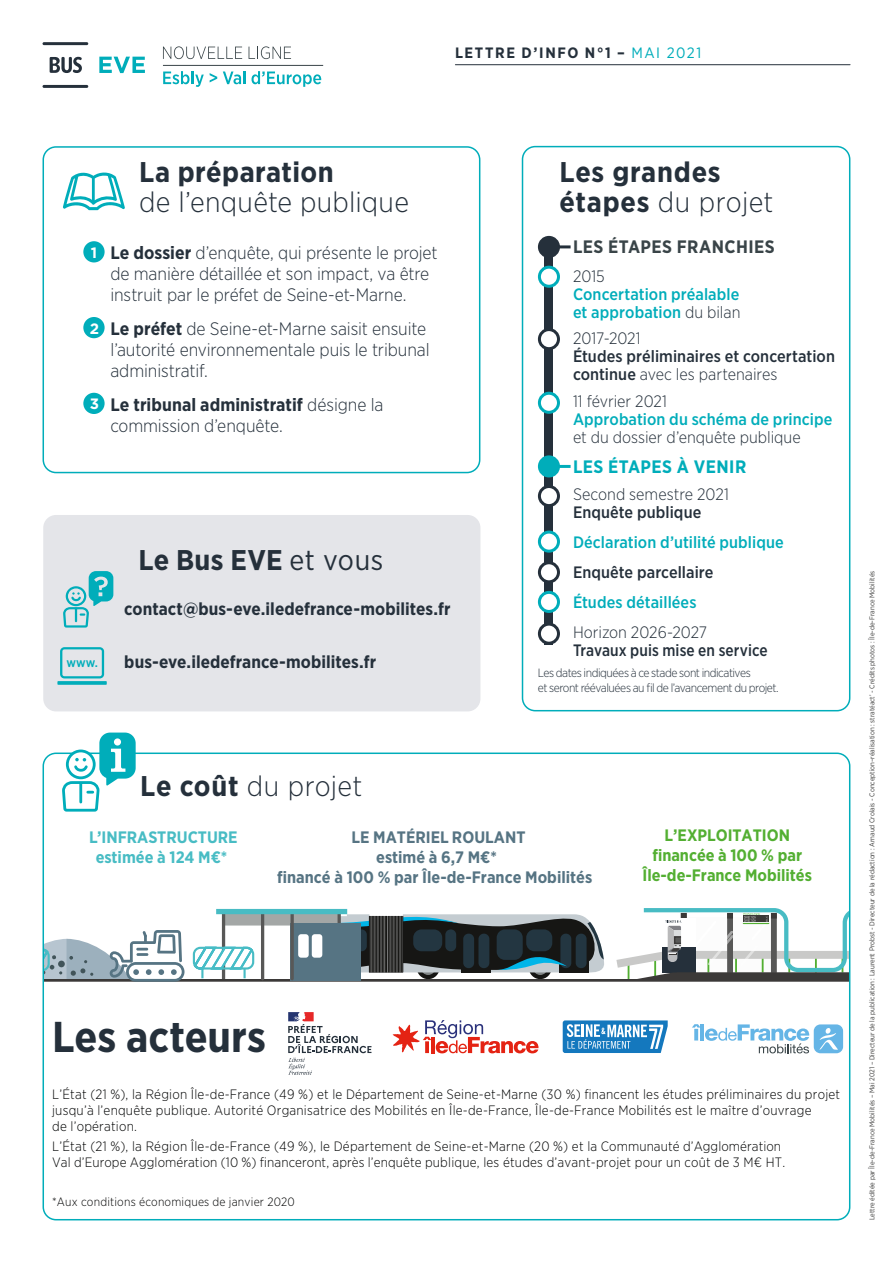
<style>
.page{position:relative;width:893px;height:1263px;background:#fff}
.page>*{position:absolute;margin:0;border:0;box-sizing:border-box;transform-origin:0 0}
.t1{font:700 43.05px "Gotham Narrow";color:#25303b}
.t2{font:700 28.5px/30px "Gotham Narrow";letter-spacing:.015em;color:#25303b}
.t3{font:300 28.5px "Gotham Narrow";letter-spacing:.01em;color:#25303b}
.t4{font:300 18px/21px "Gotham Narrow";letter-spacing:-.005em;color:#25303b}
.t5{font:700 18px "Gotham Narrow";letter-spacing:.025em;color:#394448}
.t6{font:700 18px "Gotham Narrow";letter-spacing:.025em;color:#00adba}
.t7{font:700 17.55px "Gotham Narrow";letter-spacing:.005em;color:#25303b}
.t8{font:500 16.5px/18px "Gotham Narrow";letter-spacing:.005em;color:#00adba}
.t9{font:500 16.5px/18px "Gotham Narrow";letter-spacing:.005em;color:#25303b}
.t10{font:300 16.5px "Gotham Narrow";color:#25303b}
.t11{font:700 16.5px/20px "Gotham Narrow";color:#567483;text-align:center}
.t12{font:700 16.5px/20px "Gotham Narrow";color:#53af32;text-align:center}
.t13{font:700 16.5px/20px "Gotham Narrow";color:#48bcc4;text-align:center}
.t14{font:500 16.5px "Gotham Narrow";letter-spacing:.005em;color:#25303b;scale:.95 1}
.t15{font:700 15px "Gotham Narrow";letter-spacing:.11em;color:#25303b}
.t16{font:300 13.5px/16.2px "Gotham Narrow";letter-spacing:.015em;color:#010202}
.t17{font:500 12.75px "Gotham Narrow";color:#00adba}
.t18{font:300 12px/15px "Gotham Narrow";letter-spacing:-.035em;color:#25303b}
.t19{font:300 12px "Gotham Narrow";letter-spacing:.015em;color:#010202}
.t20{font:7.05px "Gotham Narrow";color:#3c3c3b}
.s1{font-weight:400;color:#00adba}
.s2{font-family:"Gotham";font-weight:700;font-size:15px;color:#fff}
.s3{font-weight:700}
.s4{font-weight:400}
.s5{font-weight:300}
.s6{font-weight:300;color:#25303b}
</style>
<div class="page">
<div style="left:43px;top:146px;width:437px;height:327px;border:2px solid #00adba;border-radius:13px"></div>
<div style="left:522px;top:146px;width:328px;height:565px;border:2px solid #00adba;border-radius:13px"></div>
<hr style="left:455px;top:64px;width:395px;height:1px;background:#25303b">
<div style="left:43px;top:515px;width:437px;height:196px;background:#e4e5e9;border-radius:13px"></div>
<svg style="left:60px;top:647px;width:44px;height:31px"></svg>
<svg style="left:57px;top:681px;width:50px;height:4px"></svg>
<svg style="left:63px;top:571px;width:50px;height:56px"></svg>
<svg style="left:46px;top:908px;width:801px;height:74px"></svg>
<div style="left:291px;top:924px;width:70px;height:57px;background:#567483"></div>
<div style="left:298px;top:934px;width:11px;height:24px;background:#fff;border-radius:3px"></div>
<div style="left:312px;top:934px;width:10px;height:24px;background:#fff;border-radius:3px"></div>
<hr style="left:261px;top:913px;width:3px;height:66px;background:#585857">
<svg style="left:290px;top:914px;width:4px;height:65px"></svg>
<div style="left:216px;top:909px;width:131px;height:5px;background:#48bcc4"></div>
<svg style="left:692px;top:1024px;width:151px;height:29px"></svg>
<svg style="left:393px;top:1020px;width:146px;height:33px"></svg>
<svg style="left:563px;top:1020px;width:105px;height:33px"></svg>
<svg style="left:288px;top:1012px;width:83px;height:63px"></svg>
<svg style="left:61px;top:732px;width:75px;height:80px"></svg>
<svg style="left:50px;top:57px;width:32px;height:16px"></svg>
<hr style="left:43px;top:42px;width:45px;height:3px;background:#25303b">
<hr style="left:43px;top:85px;width:45px;height:3px;background:#25303b">
<hr style="left:163px;top:65px;width:160px;height:1px;background:#394448">
<svg style="left:163px;top:46px;width:79px;height:13px"></svg>
<svg style="left:249px;top:46px;width:42px;height:13px"></svg>
<svg style="left:163px;top:71px;width:41px;height:16px"></svg>
<svg style="left:210px;top:73px;width:7px;height:9px"></svg>
<svg style="left:223px;top:71px;width:22px;height:13px"></svg>
<svg style="left:252px;top:71px;width:69px;height:16px"></svg>
<svg style="left:99px;top:57px;width:46px;height:16px"></svg>
<div style="left:545px;top:249px;width:8px;height:395px;background:#25303b"></div>
<div style="left:539px;top:267px;width:19px;height:19px;background:#fff;border-radius:50%"></div>
<div style="left:538px;top:266px;width:22px;height:22px;border:3px solid #00adba;border-radius:50%"></div>
<div style="left:539px;top:330px;width:19px;height:19px;background:#fff;border-radius:50%"></div>
<div style="left:538px;top:328px;width:22px;height:22px;border:3px solid #25303b;border-radius:50%"></div>
<div style="left:539px;top:393px;width:19px;height:19px;background:#fff;border-radius:50%"></div>
<div style="left:538px;top:392px;width:22px;height:22px;border:3px solid #00adba;border-radius:50%"></div>
<div style="left:539px;top:532px;width:19px;height:19px;background:#fff;border-radius:50%"></div>
<div style="left:538px;top:531px;width:22px;height:22px;border:3px solid #00adba;border-radius:50%"></div>
<div style="left:539px;top:486px;width:19px;height:20px;background:#fff;border-radius:50%"></div>
<div style="left:538px;top:485px;width:22px;height:22px;border:3px solid #25303b;border-radius:50%"></div>
<div style="left:539px;top:563px;width:19px;height:19px;background:#fff;border-radius:50%"></div>
<div style="left:538px;top:561px;width:22px;height:22px;border:3px solid #25303b;border-radius:50%"></div>
<div style="left:539px;top:624px;width:19px;height:19px;background:#fff;border-radius:50%"></div>
<div style="left:538px;top:623px;width:22px;height:22px;border:3px solid #25303b;border-radius:50%"></div>
<div style="left:539px;top:592px;width:19px;height:19px;background:#fff;border-radius:50%"></div>
<div style="left:538px;top:591px;width:22px;height:22px;border:3px solid #00adba;border-radius:50%"></div>
<div style="left:539px;top:237px;width:19px;height:19px;background:#25303b;border-radius:50%"></div>
<div style="left:538px;top:236px;width:22px;height:22px;border:3px solid #25303b;border-radius:50%"></div>
<hr style="left:549px;top:245px;width:22px;height:3px;background:#25303b">
<div style="left:539px;top:457px;width:19px;height:19px;background:#00adba;border-radius:50%"></div>
<div style="left:538px;top:455px;width:22px;height:22px;border:3px solid #00adba;border-radius:50%"></div>
<hr style="left:549px;top:465px;width:22px;height:3px;background:#00adba">
<div style="left:83px;top:241px;width:22px;height:21px;background:#00adba;border-radius:50%"></div>
<div style="left:83px;top:317px;width:22px;height:21px;background:#00adba;border-radius:50%"></div>
<div style="left:83px;top:393px;width:22px;height:21px;background:#00adba;border-radius:50%"></div>
<svg style="left:63px;top:172px;width:62px;height:38px"></svg>
<p class="t15" style="left:455px;top:43px;width:248px">LETTRE D’INFO N°1 – <span class="s1">MAI 2021</span></p>
<h2 class="t2" style="left:139px;top:156px;width:196px">La préparation</h2>
<h2 class="t3" style="left:139px;top:184px;width:271px">de l’enquête publique</h2>
<h3 class="t4" style="left:110px;top:242px;width:329px;text-indent:-19px"><span class="s2">1</span> <span class="s3">Le dossier</span> d’enquête, qui présente le projet de manière détaillée et son impact, va être instruit par le préfet de Seine-et-Marne.</h3>
<h3 class="t4" style="left:110px;top:318px;width:321px;text-indent:-20px"><span class="s2">2</span> <span class="s3">Le préfet</span> de Seine-et-Marne saisit ensuite l’autorité environnementale puis le tribunal administratif.</h3>
<h3 class="t4" style="left:110px;top:394px;width:275px;text-indent:-20px"><span class="s2">3</span> <span class="s3">Le tribunal administratif</span> désigne la commission d’enquête.</h3>
<h2 class="t2" style="left:138px;top:545px;width:246px">Le Bus EVE <span class="s4">et vous</span></h2>
<p class="t7" style="left:124px;top:597px;width:328px">contact@bus-eve.iledefrance-mobilites.fr</p>
<p class="t17" style="left:67px;top:654px;width:33px">www.</p>
<p class="t7" style="left:124px;top:651px;width:254px">bus-eve.iledefrance-mobilites.fr</p>
<h2 class="t3" style="left:140px;top:768px;width:224px"><span class="s3">Le coût</span> du projet</h2>
<h2 class="t2" style="left:559px;top:156px;width:216px">Les grandes étapes <span class="s5">du projet</span></h2>
<h3 class="t5" style="left:573px;top:235px;width:203px">LES ÉTAPES FRANCHIES</h3>
<p class="t10" style="left:573px;top:266px;width:33px">2015</p>
<p class="t8" style="left:573px;top:285px;width:169px">Concertation préalable et approbation <span class="s6">du bilan</span></p>
<p class="t10" style="left:573px;top:328px;width:69px">2017-2021</p>
<p class="t9" style="left:573px;top:347px;width:263px">Études préliminaires et concertation continue <span class="s5">avec les partenaires</span></p>
<p class="t10" style="left:573px;top:391px;width:96px">11 février 2021</p>
<p class="t8" style="left:573px;top:410px;width:261px">Approbation du schéma de principe</p>
<p class="t10" style="left:573px;top:427px;width:229px">et du dossier d’enquête publique</p>
<h3 class="t6" style="left:573px;top:455px;width:175px">LES ÉTAPES À VENIR</h3>
<p class="t10" style="left:573px;top:484px;width:157px">Second semestre 2021</p>
<p class="t9" style="left:573px;top:503px;width:130px">Enquête publique</p>
<p class="t8" style="left:573px;top:533px;width:212px">Déclaration d’utilité publique</p>
<p class="t9" style="left:573px;top:563px;width:142px">Enquête parcellaire</p>
<p class="t8" style="left:573px;top:593px;width:125px">Études détaillées</p>
<p class="t10" style="left:573px;top:622px;width:136px">Horizon 2026-2027</p>
<p class="t14" style="left:573px;top:639px;width:206px">Travaux puis mise en service</p>
<p class="t18" style="left:538px;top:665px;width:242px">Les dates indiquées à ce stade sont indicatives<br>et seront réévaluées au fil de l’avancement du projet.</p>
<p class="t11" style="left:277px;top:827px;width:317px">LE MATÉRIEL ROULANT<br>estimé à 6,7 M€*<br>financé à 100 % par Île-de-France Mobilités</p>
<p class="t13" style="left:89px;top:827px;width:150px">L’INFRASTRUCTURE estimée à 124 M€*</p>
<p class="t12" style="left:643px;top:825px;width:171px">L’EXPLOITATION financée à 100 % par<br>Île-de-France Mobilités</p>
<h1 class="t1" style="left:52px;top:1009px;width:215px">Les acteurs</h1>
<p class="t16" style="left:52px;top:1086px;width:790px">L’État (21 %), la Région Île-de-France (49 %) et le Département de Seine-et-Marne (30 %) financent les études préliminaires du projet jusqu’à l’enquête publique. Autorité Organisatrice des Mobilités en Île-de-France, Île-de-France Mobilités est le maître d’ouvrage<br>de l’opération.</p>
<p class="t16" style="left:52px;top:1137px;width:735px">L’État (21 %), la Région Île-de-France (49 %), le Département de Seine-et-Marne (20 %) et la Communauté d’Agglomération<br>Val d’Europe Agglomération (10 %) financeront, après l’enquête publique, les études d’avant-projet pour un coût de 3 M€ HT.</p>
<p class="t19" style="left:52px;top:1194px;width:244px">*Aux conditions économiques de janvier 2020</p>
<p class="t20" style="left:868px;top:1220px;width:651px;rotate:-90deg">Lettre éditée par Île-de-France Mobilités – Mai 2021 – Directeur de la publication : Laurent Probst - Directeur de la rédaction : Arnaud Crolais - Conception–réalisation : stratéact’ - Crédits photos : Île-de-France Mobilités</p>
</div>
